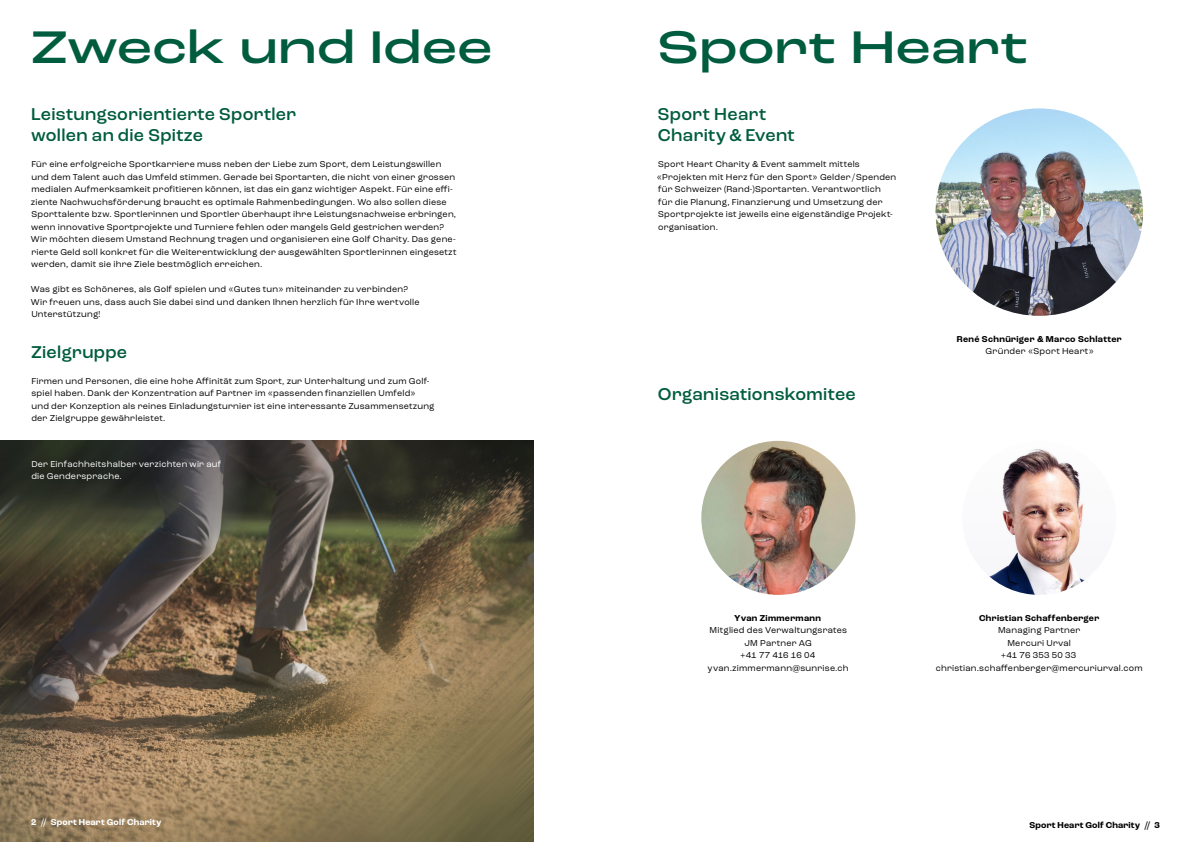
<style>
.page{position:relative;width:1191px;height:842px;background:#fff}
.page>*{position:absolute;margin:0;border:0;box-sizing:border-box;transform-origin:0 0}
.t1{font:500 expanded 48px "Roc Grotesk";letter-spacing:.01em;color:#005c3e}
.t2{font:500 18px/21px "Roc Grotesk";letter-spacing:.015em;color:#005c3e}
.t3{font:9px/12.5px "Roc Grotesk";letter-spacing:.025em;color:#000}
.t4{font:700 9px "Roc Grotesk";letter-spacing:.035em;color:#000}
.t5{font:9px/12.5px "Roc Grotesk";letter-spacing:.025em;color:#fff}
.t6{font:700 9px "Roc Grotesk";letter-spacing:.02em;color:#fff}
</style>
<div class="page">
<img style="left:935px;top:108px;width:208px;height:208px;border-radius:104px">
<img style="left:962px;top:441px;width:154px;height:154px;border-radius:77px">
<img style="left:701px;top:441px;width:154px;height:154px;border-radius:77px">
<img style="left:0;top:441px;width:533px;height:401px">
<h1 class="t1" style="left:31px;top:17px;width:462px">Zweck und Idee</h1>
<h2 class="t2" style="left:31px;top:104px;width:267px">Leistungsorientierte Sportler wollen an die Spitze</h2>
<p class="t3" style="left:31px;top:158px;width:427px">Für eine erfolgreiche Sportkarriere muss neben der Liebe zum Sport, dem Leistungswillen und dem Talent auch das Umfeld stimmen. Gerade bei Sportarten, die nicht von einer grossen medialen Aufmerksamkeit profitieren können, ist das ein ganz wichtiger Aspekt. Für eine effi&shy;ziente Nachwuchsförderung braucht es optimale Rahmenbedingungen. Wo also sollen diese Sporttalente bzw. Sportlerinnen und Sportler überhaupt ihre Leistungsnachweise erbringen, wenn innovative Sportprojekte und Turniere fehlen oder mangels Geld gestrichen werden?<br>Wir möchten diesem Umstand Rechnung tragen und organisieren eine Golf Charity. Das gene&shy;rierte Geld soll konkret für die Weiterentwicklung der ausgewählten Sportlerinnen eingesetzt werden, damit sie ihre Ziele bestmöglich erreichen.</p>
<p class="t3" style="left:31px;top:283px;width:390px">Was gibt es Schöneres, als Golf spielen und «Gutes tun» miteinander zu verbinden?<br>Wir freuen uns, dass auch Sie dabei sind und danken Ihnen herzlich für Ihre wertvolle<br>Unterstützung!</p>
<h2 class="t2" style="left:31px;top:341px;width:97px">Zielgruppe</h2>
<p class="t3" style="left:31px;top:374px;width:405px">Firmen und Personen, die eine hohe Affinität zum Sport, zur Unterhaltung und zum Golf&shy;spiel haben. Dank der Konzentration auf Partner im «passenden finanziellen Umfeld» und der Konzeption als reines Einladungsturnier ist eine interessante Zusammensetzung der Zielgruppe gewährleistet.</p>
<p class="t5" style="left:31px;top:457px;width:192px">Der Einfachheitshalber verzichten wir auf die Gendersprache.</p>
<p class="t6" style="left:31px;top:816px;width:132px">2 // Sport Heart Golf Charity</p>
<h1 class="t1" style="left:658px;top:17px;width:372px">Sport Heart</h1>
<h2 class="t2" style="left:658px;top:104px;width:138px">Sport Heart<br>Charity &amp; Event</h2>
<p class="t3" style="left:657px;top:158px;width:241px">Sport Heart Charity &amp; Event sammelt mittels «Projekten mit Herz für den Sport» Gelder /Spenden für Schweizer (Rand-)Sportarten. Verantwortlich für die Planung, Finanzierung und Umsetzung der Sportprojekte ist jeweils eine eigenständige Projekt&shy;organisation.</p>
<h2 class="t2" style="left:658px;top:384px;width:199px">Organisationskomitee</h2>
<p class="t4" style="left:957px;top:333px;width:166px">René Schnüriger &amp; Marco Schlatter</p>
<p class="t3" style="left:985px;top:345px;width:110px">Gründer «Sport Heart»</p>
<p class="t4" style="left:734px;top:612px;width:88px">Yvan Zimmermann</p>
<p class="t3" style="left:707px;top:624px;width:143px;text-align:center">Mitglied des Verwaltungsrates<br>JM Partner AG<br>+41 77 416 16 04 yvan.zimmermann@sunrise.ch</p>
<p class="t4" style="left:979px;top:612px;width:122px">Christian Schaffenberger</p>
<p class="t3" style="left:935px;top:624px;width:208px;text-align:center">Managing Partner<br>Mercuri Urval<br>+41 76 353 50 33 christian.schaffenberger@mercuriurval.com</p>
<p class="t4" style="left:1029px;top:819px;width:132px">Sport Heart Golf Charity // 3</p>
</div>
